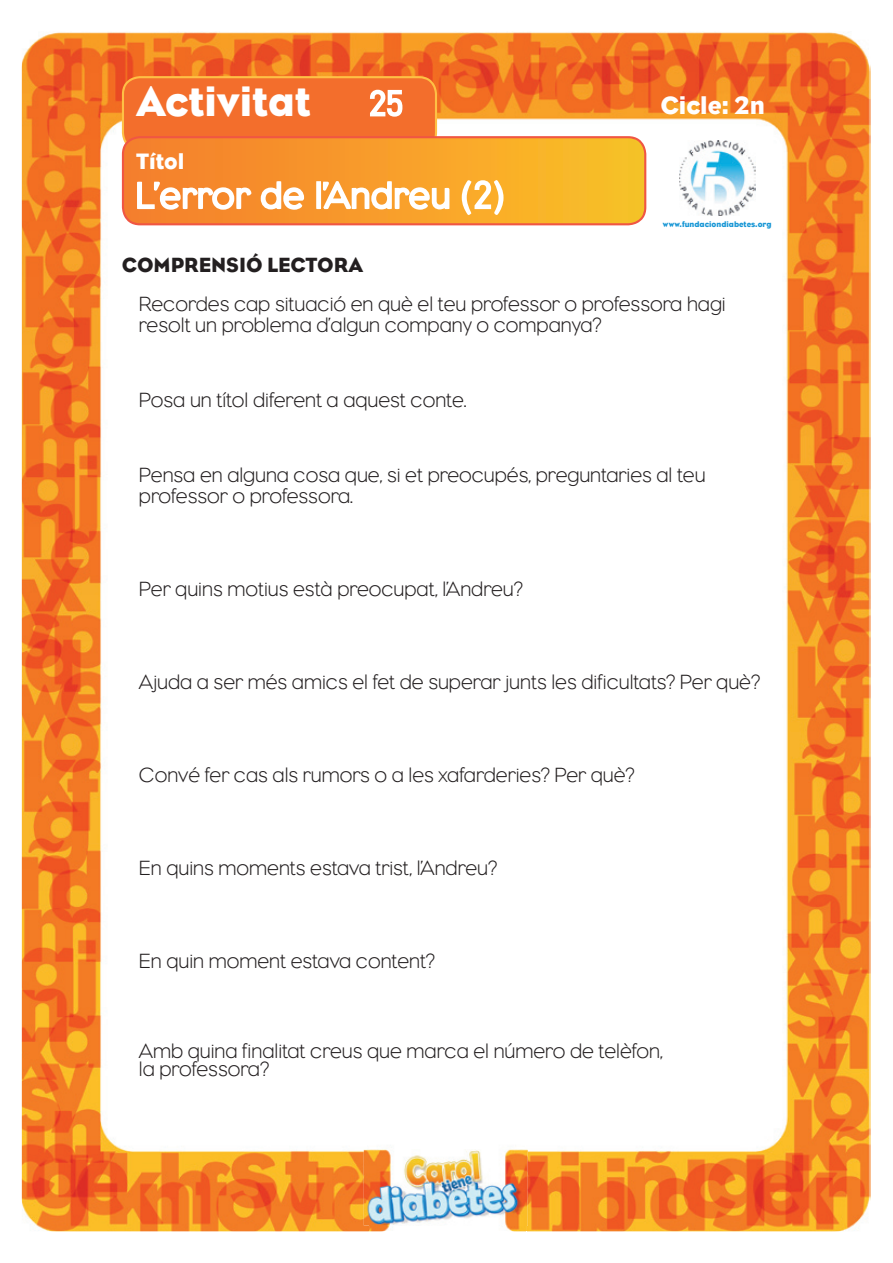
<style>
.page{position:relative;width:893px;height:1263px;background:#fff}
.page>*{position:absolute;margin:0;border:0;box-sizing:border-box;transform-origin:0 0}
.t1{font:42.75px "Eagle";color:#fff}
.t2{font:25.65px "Eagle";color:#fff}
.t3{font:22.8px "Eagle";color:#fff}
.t4{font:300 21px/21px "Eagle";color:#231f20}
.t5{font:21px "Eagle";color:#231f20}
.t6{font:8.25px "Eagle";color:#1796d5}
</style>
<div class="page">
<img style="left:22px;top:32px;width:849px;height:1199px">
<img style="left:679px;top:140px;width:76px;height:75px">
<svg style="left:122px;top:136px;width:524px;height:89px;background:#f6a12c"></svg>
<img style="left:369px;top:1137px;width:157px;height:95px">
<img style="left:364px;top:1149px;width:164px;height:76px">
<img style="left:369px;top:1149px;width:157px;height:76px">
<svg style="left:122px;top:76px;width:315px;height:75px;background:#f47932"></svg>
<svg style="left:136px;top:180px;width:170px;height:36px"></svg>
<div style="left:316px;top:181px;width:5px;height:28px;border:3px solid #fff"></div>
<svg style="left:321px;top:170px;width:130px;height:46px"></svg>
<svg style="left:460px;top:172px;width:45px;height:45px"></svg>
<h1 class="t1" style="left:136px;top:77px;width:176px">Activitat</h1>
<p class="t3" style="left:136px;top:148px;width:50px">Títol</p>
<p class="t2" style="left:660px;top:91px;width:106px">Cicle: 2n</p>
<p class="t6" style="left:663px;top:220px;width:110px">www.fundaciondiabetes.org</p>
<p class="t5" style="left:122px;top:252px;width:243px">COMPRENSIÓ LECTORA</p>
<p class="t4" style="left:139px;top:293px;width:588px">Recordes cap situació en què el teu professor o professora hagi resolt un problema d’algun company o companya?</p>
<p class="t4" style="left:139px;top:389px;width:329px">Posa un títol diferent a aquest conte.</p>
<p class="t4" style="left:139px;top:464px;width:568px">Pensa en alguna cosa que, si et preocupés, preguntaries al teu professor o professora.</p>
<p class="t4" style="left:139px;top:578px;width:385px">Per quins motius està preocupat, l’Andreu?</p>
<p class="t4" style="left:139px;top:671px;width:623px">Ajuda a ser més amics el fet de superar junts les dificultats? Per què?</p>
<p class="t4" style="left:139px;top:764px;width:497px">Convé fer cas als rumors o a les xafarderies? Per què?</p>
<p class="t4" style="left:139px;top:857px;width:360px">En quins moments estava trist, l’Andreu?</p>
<p class="t4" style="left:139px;top:950px;width:298px">En quin moment estava content?</p>
<p class="t4" style="left:139px;top:1041px;width:525px;line-height:18px">Amb quina finalitat creus que marca el número de telèfon, la professora?</p>
</div>
